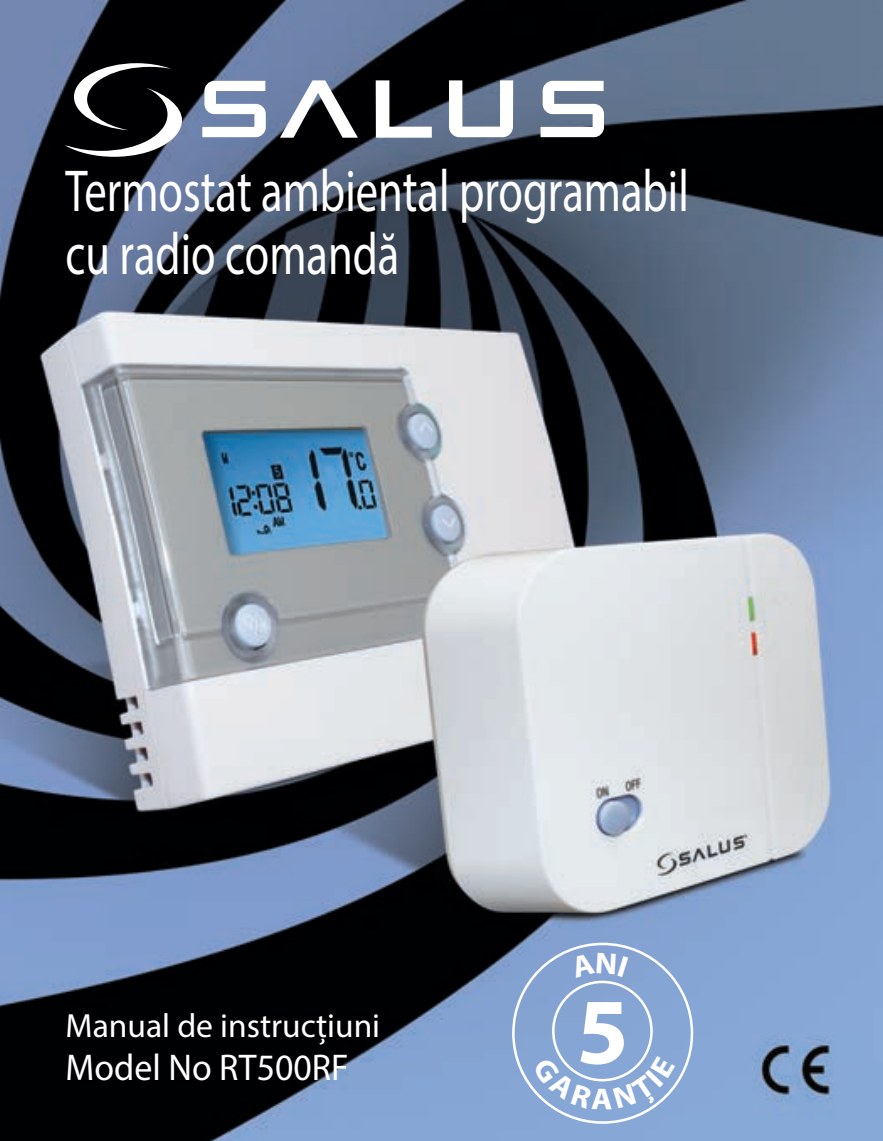
<style>
.page{position:relative;width:883px;height:1141px;background:#fff}
.page>*{position:absolute;margin:0;border:0;box-sizing:border-box;transform-origin:0 0}
.t1{font:700 94.5px "Myriad Pro";color:#fff}
.t2{font:59.5px/63px "Myriad Pro";color:#fff;scale:.75 1}
.t3{font:37.45px "Myriad Pro";color:#fff;scale:.96 1}
.t4{font:33.6px "Myriad Pro";color:#fff}
</style>
<div class="page">
<img style="left:0;top:0;width:883px;height:1141px">
<svg style="left:202px;top:81px;width:64px;height:56px"></svg>
<svg style="left:541px;top:81px;width:63px;height:56px"></svg>
<svg style="left:449px;top:80px;width:64px;height:57px"></svg>
<svg style="left:280px;top:80px;width:78px;height:58px"></svg>
<svg style="left:376px;top:80px;width:56px;height:58px"></svg>
<svg style="left:65px;top:63px;width:117px;height:94px"></svg>
<div style="left:552px;top:981px;width:101px;height:100px;border:3px solid #fff;border-radius:50%"></div>
<svg style="left:571px;top:953px;width:57px;height:25px"></svg>
<svg style="left:532px;top:1056px;width:143px;height:54px;background:#8dabd7"></svg>
<p class="t2" style="left:66px;top:164px;width:833px">Termostat ambiental programabil cu radio comandă</p>
<p class="t4" style="left:66px;top:1013px;width:316px">Manual de instrucțiuni</p>
<p class="t3" style="left:66px;top:1053px;width:296px">Model No RT500RF</p>
<h1 class="t1" style="left:576px;top:976px;width:54px">5</h1>
</div>
